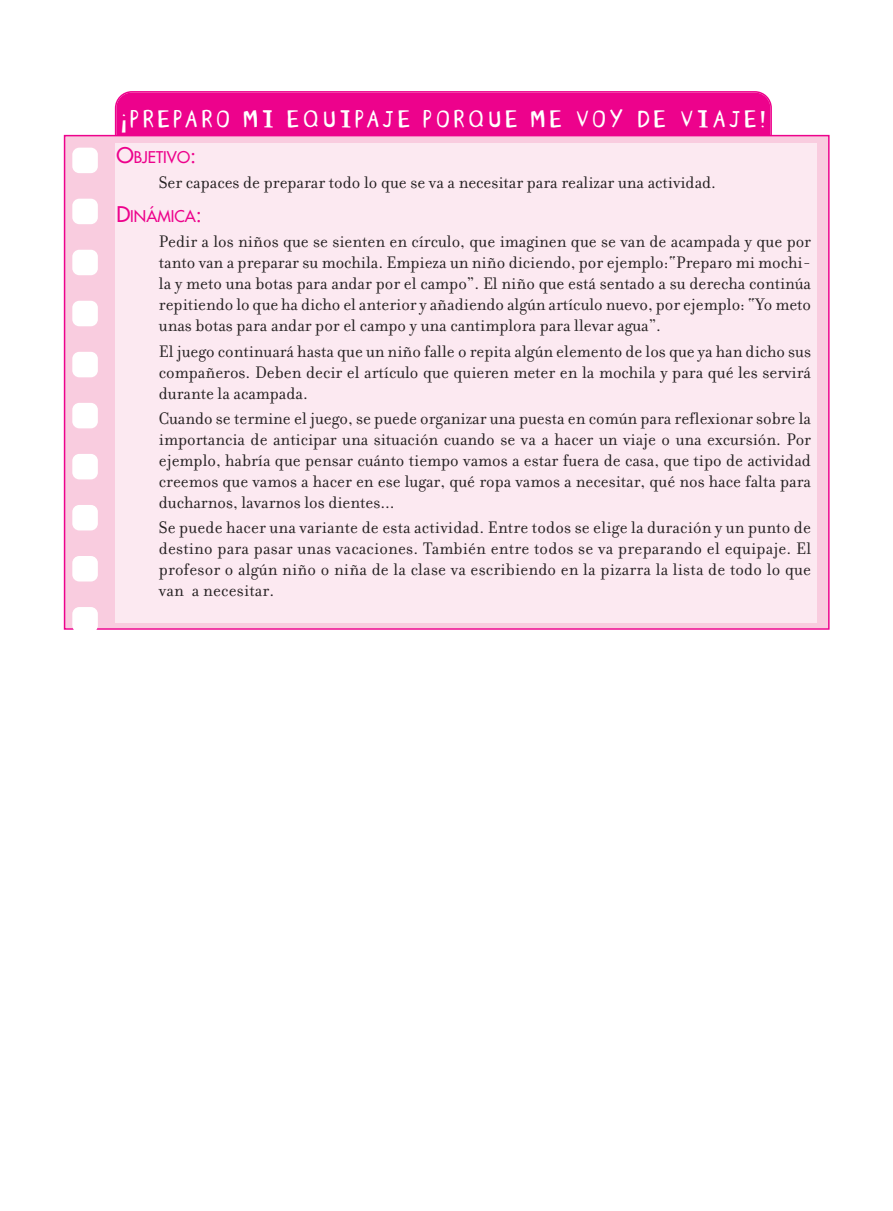
<style>
.page{position:relative;width:893px;height:1211px;background:#fff}
.page>*{position:absolute;margin:0;border:0;box-sizing:border-box;transform-origin:0 0}
.t1{font:27px "Blockhead Unplugged";letter-spacing:.035em;color:#fff}
.t2{font:18px/21px "Filosofia";color:#231f20;text-align:justify}
.t3{font:15.75px "Futura";color:#ed028c}
.s1{font-size:21px}
</style>
<div class="page">
<div style="left:116px;top:93px;width:654px;height:56px;background:#ed028c;border-radius:16px"></div>
<div style="left:115px;top:91px;width:656px;height:60px;border:2px solid #ed028c;border-radius:16px"></div>
<div style="left:65px;top:136px;width:763px;height:492px;background:#f9ccdf"></div>
<div style="left:115px;top:143px;width:701px;height:479px;background:#fce9f1"></div>
<div style="left:72px;top:148px;width:26px;height:25px;background:#fff;border-radius:7px"></div>
<div style="left:72px;top:199px;width:26px;height:25px;background:#fff;border-radius:7px"></div>
<div style="left:72px;top:250px;width:26px;height:25px;background:#fff;border-radius:7px"></div>
<div style="left:72px;top:301px;width:26px;height:25px;background:#fff;border-radius:7px"></div>
<div style="left:72px;top:352px;width:26px;height:25px;background:#fff;border-radius:7px"></div>
<div style="left:72px;top:403px;width:26px;height:25px;background:#fff;border-radius:7px"></div>
<div style="left:72px;top:454px;width:26px;height:25px;background:#fff;border-radius:7px"></div>
<div style="left:72px;top:505px;width:26px;height:25px;background:#fff;border-radius:7px"></div>
<div style="left:72px;top:556px;width:26px;height:25px;background:#fff;border-radius:7px"></div>
<div style="left:72px;top:607px;width:26px;height:25px;background:#fff;border-radius:7px"></div>
<h1 class="t1" style="left:119px;top:109px;width:648px">¡PREPARO MI EQUIPAJE PORQUE ME VOY DE VIAJE!</h1>
<p class="t3" style="left:116px;top:149px;width:81px"><span class="s1">O</span>BJETIVO<span class="s1">:</span></p>
<p class="t2" style="left:159px;top:175px;width:558px">Ser capaces de preparar todo lo que se va a necesitar para realizar una actividad.</p>
<p class="t3" style="left:116px;top:208px;width:87px"><span class="s1">D</span>INÁMICA<span class="s1">:</span></p>
<p class="t2" style="left:159px;top:234px;width:653px">Pedir a los niños que se sienten en círculo, que imaginen que se van de acampada y que por tanto van a preparar su mochila. Empieza un niño diciendo, por ejemplo:“Preparo mi mochi&shy;la y meto una botas para andar por el campo”. El niño que está sentado a su derecha continúa repitiendo lo que ha dicho el anterior y añadiendo algún artículo nuevo, por ejemplo: “Yo meto unas botas para andar por el campo y una cantimplora para llevar agua”.</p>
<p class="t2" style="left:159px;top:343px;width:653px">El juego continuará hasta que un niño falle o repita algún elemento de los que ya han dicho sus compañeros. Deben decir el artículo que quieren meter en la mochila y para qué les servirá durante la acampada.</p>
<p class="t2" style="left:159px;top:410px;width:653px">Cuando se termine el juego, se puede organizar una puesta en común para reflexionar sobre la importancia de anticipar una situación cuando se va a hacer un viaje o una excursión. Por ejemplo, habría que pensar cuánto tiempo vamos a estar fuera de casa, que tipo de actividad creemos que vamos a hacer en ese lugar, qué ropa vamos a necesitar, qué nos hace falta para ducharnos, lavarnos los dientes...</p>
<p class="t2" style="left:159px;top:519px;width:653px">Se puede hacer una variante de esta actividad. Entre todos se elige la duración y un punto de destino para pasar unas vacaciones. También entre todos se va preparando el equipaje. El profesor o algún niño o niña de la clase va escribiendo en la pizarra la lista de todo lo que van a necesitar.</p>
</div>
